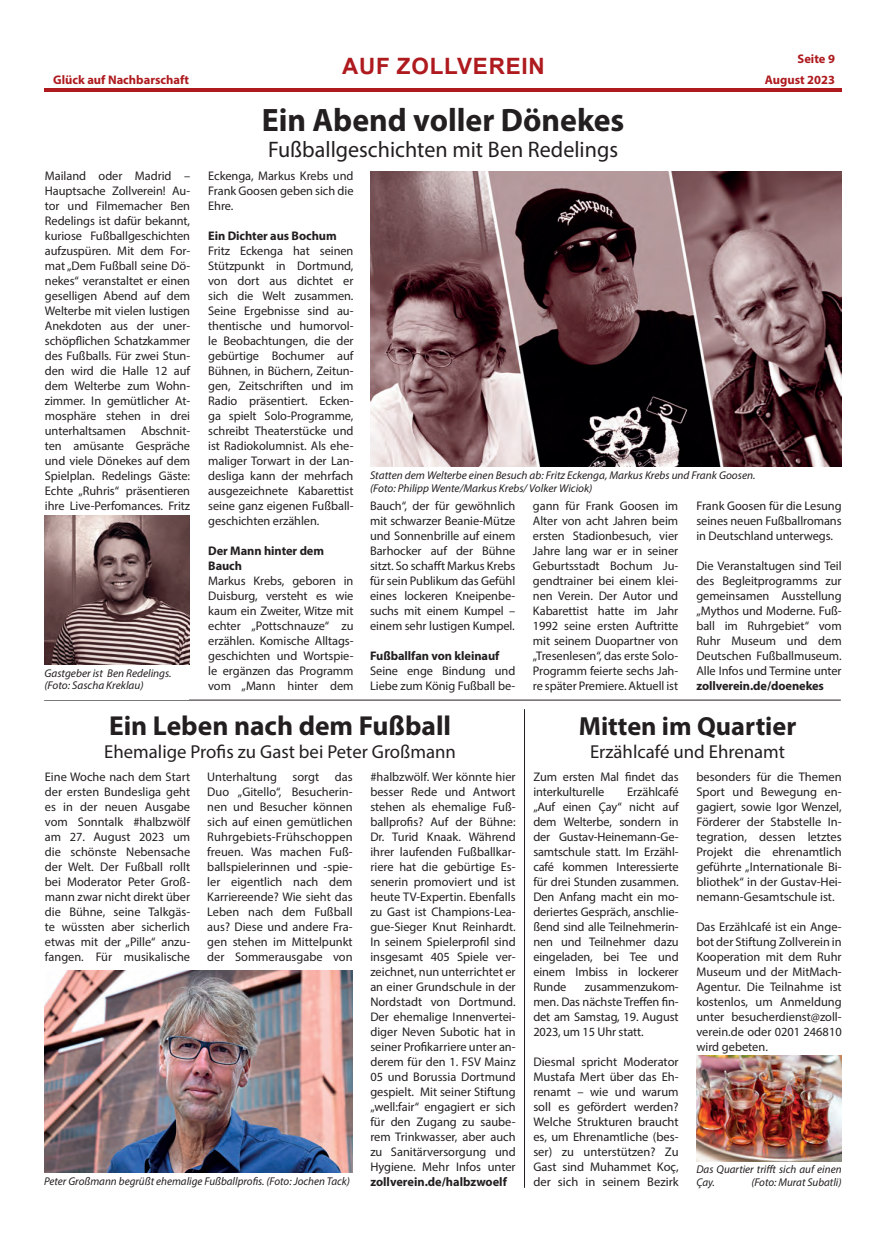
<style>
.page{position:relative;width:886px;height:1241px;background:#fff}
.page>*{position:absolute;margin:0;border:0;box-sizing:border-box;transform-origin:0 0}
.t1{font:700 32.5px "Myriad Pro";color:#231f20}
.t2{font:700 27.5px "Myriad Pro";color:#231f20}
.t3{font:700 26.25px "Myriad Pro";color:#231f20}
.t4{font:22.5px "Myriad Pro";color:#231f20}
.t5{font:700 22.5px "Arial";letter-spacing:.035em;color:#ae1a1e}
.t6{font:18.75px "Myriad Pro";color:#231f20}
.t7{font:12.5px/15px "Myriad Pro";letter-spacing:-.005em;color:#231f20;text-align:justify}
.t8{font:700 12.5px/15px "Myriad Pro";letter-spacing:-.005em;color:#231f20}
.t9{font:700 12.5px "Myriad Pro";color:#ae1a1e}
.t10{font:italic 11.25px/12.5px "Myriad Pro";color:#231f20}
</style>
<div class="page">
<img style="left:370px;top:171px;width:472px;height:296px">
<img style="left:44px;top:970px;width:309px;height:202px">
<hr style="left:44px;top:88px;width:798px;height:4px;background:#ae1a1e">
<hr style="left:44px;top:699px;width:797px;height:1px;background:#231f20">
<img style="left:44px;top:515px;width:146px;height:149px">
<img style="left:696px;top:1055px;width:146px;height:106px">
<hr style="left:524px;top:709px;width:1px;height:478px;background:#231f20">
<p class="t9" style="left:797px;top:50px;width:39px">Seite 9</p>
<h3 class="t5" style="left:342px;top:50px;width:204px">AUF ZOLLVEREIN</h3>
<p class="t9" style="left:53px;top:71px;width:137px">Glück auf Nachbarschaft</p>
<p class="t9" style="left:765px;top:71px;width:72px">August 2023</p>
<p class="t7" style="left:45px;top:168px;width:147px">Mailand oder Madrid – Hauptsache Zollverein! Au&shy;tor und Filmemacher Ben Redelings ist dafür bekannt, kuriose Fußballgeschichten aufzuspüren. Mit dem For&shy;mat „Dem Fußball seine Dö&shy;nekes“ veranstaltet er einen geselligen Abend auf dem Welterbe mit vielen lustigen Anekdoten aus der uner&shy;schöpflichen Schatzkammer des Fußballs. Für zwei Stun&shy;den wird die Halle 12 auf dem Welterbe zum Wohn&shy;zimmer. In gemütlicher At&shy;mosphäre stehen in drei unterhaltsamen Abschnit&shy;ten amüsante Gespräche und viele Dönekes auf dem Spielplan. Redelings Gäste:<br>Echte „Ruhris“ präsentieren ihre Live-Perfomances. Fritz</p>
<p class="t10" style="left:44px;top:666px;width:129px">Gastgeber ist Ben Redelings. (Foto: Sascha Kreklau)</p>
<h1 class="t1" style="left:262px;top:99px;width:364px">Ein Abend voller Dönekes</h1>
<h3 class="t4" style="left:268px;top:136px;width:351px">Fußballgeschichten mit Ben Redelings</h3>
<p class="t7" style="left:208px;top:168px;width:147px">Eckenga, Markus Krebs und Frank Goosen geben sich die Ehre.</p>
<p class="t8" style="left:208px;top:228px;width:130px">Ein Dichter aus Bochum</p>
<p class="t7" style="left:208px;top:243px;width:147px">Fritz Eckenga hat seinen Stützpunkt in Dortmund, von dort aus dichtet er sich die Welt zusammen.<br>Seine Ergebnisse sind au&shy;thentische und humorvol&shy;le Beobachtungen, die der gebürtige Bochumer auf Bühnen, in Büchern, Zeitun&shy;gen, Zeitschriften und im Radio präsentiert. Ecken&shy;ga spielt Solo-Programme, schreibt Theaterstücke und ist Radiokolumnist. Als ehe&shy;maliger Torwart in der Lan&shy;desliga kann der mehrfach ausgezeichnete Kabarettist seine ganz eigenen Fußball&shy;geschichten erzählen.</p>
<p class="t8" style="left:208px;top:543px;width:117px">Der Mann hinter dem<br>Bauch</p>
<p class="t7" style="left:208px;top:573px;width:147px">Markus Krebs, geboren in Duisburg, versteht es wie kaum ein Zweiter, Witze mit echter „Pottschnauze“ zu erzählen. Komische Alltags&shy;geschichten und Wortspie&shy;le ergänzen das Programm vom „Mann hinter dem</p>
<p class="t10" style="left:370px;top:469px;width:387px">Statten dem Welterbe einen Besuch ab: Fritz Eckenga, Markus Krebs und Frank Goosen. (Foto: Philipp Wente/Markus Krebs/ Volker Wiciok)</p>
<p class="t7" style="left:370px;top:498px;width:147px">Bauch“, der für gewöhnlich mit schwarzer Beanie-Mütze und Sonnenbrille auf einem Barhocker auf der Bühne sitzt. So schafft Markus Krebs für sein Publikum das Gefühl eines lockeren Kneipenbe&shy;suchs mit einem Kumpel – einem sehr lustigen Kumpel.</p>
<p class="t8" style="left:370px;top:648px;width:131px">Fußballfan von kleinauf</p>
<p class="t7" style="left:370px;top:663px;width:147px">Seine enge Bindung und<br>Liebe zum König Fußball be-</p>
<p class="t7" style="left:533px;top:498px;width:147px">gann für Frank Goosen im Alter von acht Jahren beim ersten Stadionbesuch, vier Jahre lang war er in seiner Geburtsstadt Bochum Ju&shy;gendtrainer bei einem klei&shy;nen Verein. Der Autor und Kabarettist hatte im Jahr 1992 seine ersten Auftritte mit seinem Duopartner von „Tresenlesen“, das erste Solo-Programm feierte sechs Jah&shy;re später Premiere. Aktuell ist</p>
<p class="t7" style="left:696px;top:498px;width:147px">Frank Goosen für die Lesung seines neuen Fußballromans in Deutschland unterwegs.</p>
<p class="t7" style="left:696px;top:558px;width:147px">Die Veranstaltugen sind Teil des Begleitprogramms zur gemeinsamen Ausstellung „Mythos und Moderne. Fuß&shy;ball im Ruhrgebiet“ vom Ruhr Museum und dem Deutschen Fußballmuseum.<br>Alle Infos und Termine unter</p>
<p class="t8" style="left:696px;top:678px;width:129px">zollverein.de/doenekes</p>
<h2 class="t2" style="left:109px;top:707px;width:344px">Ein Leben nach dem Fußball</h2>
<h3 class="t6" style="left:104px;top:739px;width:353px">Ehemalige Profis zu Gast bei Peter Großmann</h3>
<p class="t7" style="left:207px;top:768px;width:147px">Unterhaltung sorgt das Duo „Gitello“, Besucherin&shy;nen und Besucher können sich auf einen gemütlichen Ruhrgebiets-Frühschoppen freuen. Was machen Fuß&shy;ballspielerinnen und -spie&shy;ler eigentlich nach dem Karriereende? Wie sieht das Leben nach dem Fußball aus? Diese und andere Fra&shy;gen stehen im Mittelpunkt der Sommerausgabe von</p>
<p class="t7" style="left:370px;top:768px;width:147px">#halbzwölf. Wer könnte hier besser Rede und Antwort stehen als ehemalige Fuß&shy;ballprofis? Auf der Bühne:<br>Dr. Turid Knaak. Während ihrer laufenden Fußballkar&shy;riere hat die gebürtige Es&shy;senerin promoviert und ist heute TV-Expertin. Ebenfalls zu Gast ist Champions-Lea&shy;gue-Sieger Knut Reinhardt.<br>In seinem Spielerprofil sind insgesamt 405 Spiele ver&shy;zeichnet, nun unterrichtet er an einer Grundschule in der Nordstadt von Dortmund.<br>Der ehemalige Innenvertei&shy;diger Neven Subotic hat in seiner Profikarriere unter an&shy;derem für den 1. FSV Mainz 05 und Borussia Dortmund gespielt. Mit seiner Stiftung „well:fair“ engagiert er sich für den Zugang zu saube&shy;rem Trinkwasser, aber auch zu Sanitärversorgung und Hygiene. Mehr Infos unter</p>
<p class="t8" style="left:370px;top:1173px;width:138px">zollverein.de/halbzwoelf</p>
<p class="t7" style="left:45px;top:768px;width:147px">Eine Woche nach dem Start der ersten Bundesliga geht es in der neuen Ausgabe vom Sonntalk #halbzwölf am 27. August 2023 um die schönste Nebensache der Welt. Der Fußball rollt bei Moderator Peter Groß&shy;mann zwar nicht direkt über die Bühne, seine Talkgäs&shy;te wüssten aber sicherlich etwas mit der „Pille“ anzu&shy;fangen. Für musikalische</p>
<p class="t10" style="left:44px;top:1174px;width:307px">Peter Großmann begrüßt ehemalige Fußballprofis. (Foto: Jochen Tack)</p>
<h3 class="t3" style="left:579px;top:709px;width:219px">Mitten im Quartier</h3>
<h3 class="t6" style="left:590px;top:739px;width:196px">Erzählcafé und Ehrenamt</h3>
<p class="t7" style="left:533px;top:768px;width:147px">Zum ersten Mal findet das interkulturelle</p>
<p class="t7" style="left:696px;top:768px;width:147px">besonders für die Themen Sport und Bewegung en&shy;gagiert, sowie Igor Wenzel, Förderer der Stabstelle In&shy;tegration, dessen letztes Projekt die ehrenamtlich geführte „Internationale Bi&shy;bliothek“ in der Gustav-Hei&shy;nemann-Gesamtschule ist.</p>
<p class="t7" style="left:696px;top:918px;width:147px">Das Erzählcafé ist ein Ange&shy;bot der Stiftung Zollverein in Kooperation mit dem Ruhr Museum und der MitMach-Agentur. Die Teilnahme ist kostenlos, um Anmeldung unter besucherdienst@zoll&shy;verein.de oder 0201 246810 wird gebeten.</p>
<p class="t7" style="left:533px;top:783px;width:147px;text-indent:94px">Erzählcafé „Auf einen Çay“ nicht auf dem Welterbe, sondern in der Gustav-Heinemann-Ge&shy;samtschule statt. Im Erzähl&shy;café kommen Interessierte für drei Stunden zusammen.<br>Den Anfang macht ein mo&shy;deriertes Gespräch, anschlie&shy;ßend sind alle Teilnehmerin&shy;nen und Teilnehmer dazu eingeladen, bei Tee und einem Imbiss in lockerer Runde</p>
<p class="t7" style="left:533px;top:978px;width:147px;text-indent:51px">zusammenzukom&shy;men. Das nächste Treffen fin&shy;det am Samstag, 19. August 2023, um 15 Uhr statt.</p>
<p class="t7" style="left:533px;top:1053px;width:147px">Diesmal spricht Moderator Mustafa Mert über das Eh&shy;renamt – wie und warum soll es gefördert werden?<br>Welche Strukturen braucht es, um Ehrenamtliche (bes&shy;ser) zu unterstützen? Zu Gast sind Muhammet Koç, der sich in seinem Bezirk</p>
<p class="t10" style="left:696px;top:1162px;width:147px">Das Quartier trifft sich auf einen<br>Çay.</p>
<p class="t10" style="left:751px;top:1175px;width:92px">(Foto: Murat Subatli)</p>
</div>
